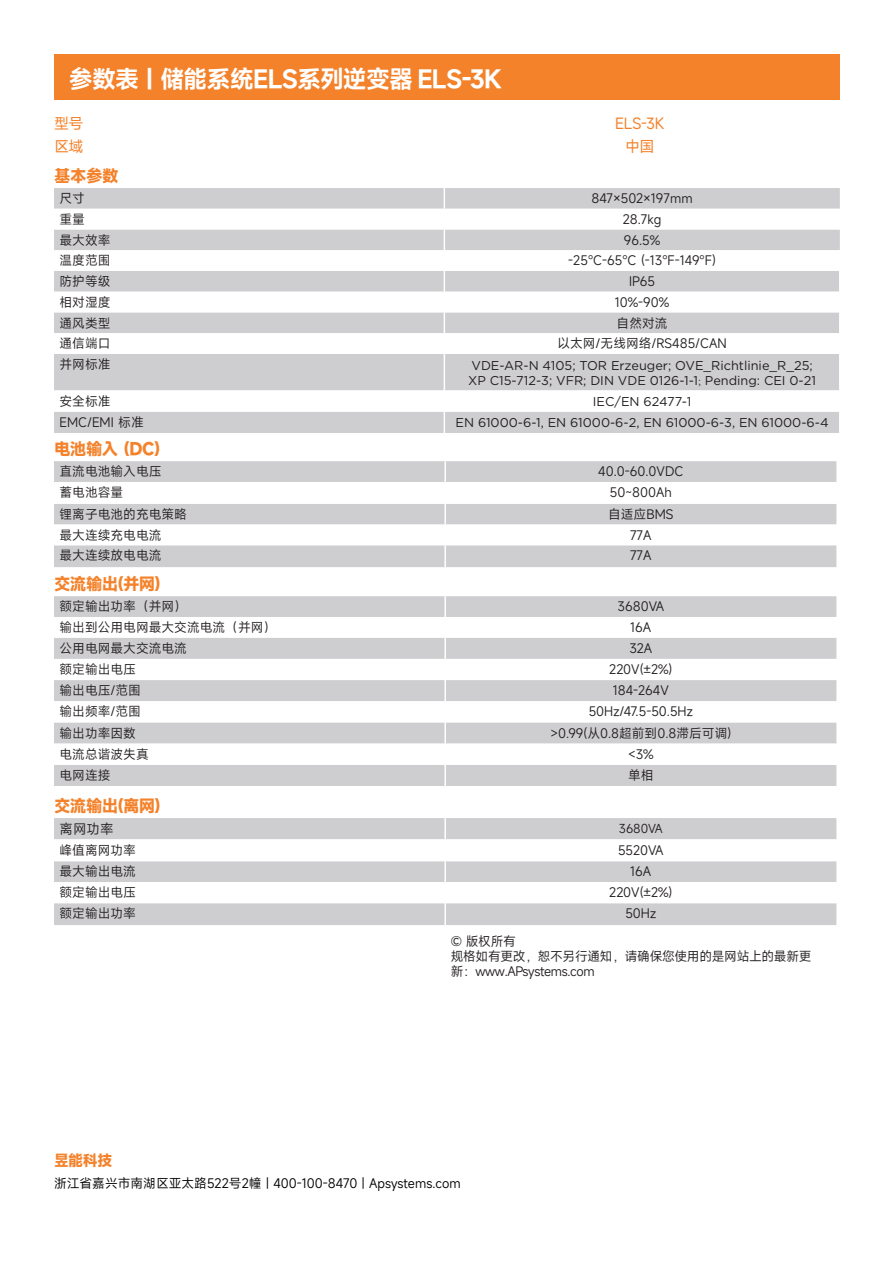
<style>
.page{position:relative;width:893px;height:1263px;background:#fff}
.page>*{position:absolute;margin:0;border:0;box-sizing:border-box;transform-origin:0 0}
.t1{font:600 24px "Mi Sans";letter-spacing:-.03em;color:#fff}
.t2{font:700 16.5px "Mi Sans";letter-spacing:-.035em;color:#f4822b}
.t3{font:15px "Mi Sans";letter-spacing:-.025em;color:#f4822b}
.t4{font:700 15px "Mi Sans";color:#f4822b}
.t5{font:13.5px "Mi Sans";color:#231f20}
.t6{font:12.75px "Mi Sans";color:#231f20}
.t7{font:12.75px "Gotham";color:#231f20}
.t8{font:12.75px/15px "Mi Sans";letter-spacing:-.025em;color:#231f20}
.t9{font:12.75px "Mi Sans";color:#000}
.t10{font:12px "Mi Sans";color:#231f20}
.s1{font-family:"Adobe Song Std";font-weight:300}
</style>
<div class="page">
<div style="left:54px;top:54px;width:785px;height:46px;background:#f4822b"></div>
<div style="left:54px;top:188px;width:786px;height:245px;background:#cecdd0"></div>
<svg style="left:54px;top:209px;width:786px;height:203px"></svg>
<hr style="left:444px;top:354px;width:1px;height:36px;background:#fff">
<svg style="left:444px;top:390px;width:1px;height:43px"></svg>
<hr style="left:839px;top:271px;width:2px;height:21px;background:#fff">
<hr style="left:839px;top:292px;width:2px;height:20px;background:#fff">
<hr style="left:839px;top:312px;width:2px;height:21px;background:#fff">
<hr style="left:839px;top:333px;width:2px;height:21px;background:#fff">
<hr style="left:839px;top:354px;width:2px;height:36px;background:#fff">
<hr style="left:839px;top:390px;width:2px;height:22px;background:#fff">
<hr style="left:839px;top:412px;width:2px;height:21px;background:#fff">
<svg style="left:444px;top:188px;width:1px;height:166px"></svg>
<div style="left:54px;top:461px;width:782px;height:106px;background:#cecdd0"></div>
<svg style="left:54px;top:482px;width:782px;height:63px"></svg>
<hr style="left:444px;top:461px;width:2px;height:21px;background:#fff">
<hr style="left:444px;top:482px;width:2px;height:22px;background:#fff">
<hr style="left:444px;top:504px;width:2px;height:20px;background:#fff">
<hr style="left:444px;top:524px;width:2px;height:21px;background:#fff">
<hr style="left:444px;top:545px;width:2px;height:22px;background:#fff">
<div style="left:54px;top:596px;width:782px;height:190px;background:#cecdd0"></div>
<svg style="left:54px;top:617px;width:782px;height:148px"></svg>
<hr style="left:444px;top:596px;width:2px;height:21px;background:#fff">
<hr style="left:444px;top:617px;width:2px;height:21px;background:#fff">
<hr style="left:444px;top:638px;width:2px;height:21px;background:#fff">
<hr style="left:444px;top:659px;width:2px;height:21px;background:#fff">
<hr style="left:444px;top:680px;width:2px;height:21px;background:#fff">
<hr style="left:444px;top:701px;width:2px;height:21px;background:#fff">
<hr style="left:444px;top:722px;width:2px;height:22px;background:#fff">
<hr style="left:444px;top:744px;width:2px;height:21px;background:#fff">
<hr style="left:444px;top:765px;width:2px;height:21px;background:#fff">
<div style="left:54px;top:818px;width:782px;height:107px;background:#cecdd0"></div>
<svg style="left:54px;top:839px;width:782px;height:64px"></svg>
<hr style="left:444px;top:818px;width:2px;height:21px;background:#fff">
<hr style="left:444px;top:839px;width:2px;height:22px;background:#fff">
<hr style="left:444px;top:861px;width:2px;height:21px;background:#fff">
<hr style="left:444px;top:882px;width:2px;height:21px;background:#fff">
<hr style="left:444px;top:903px;width:2px;height:22px;background:#fff">
<p class="t1" style="left:69px;top:63px;width:435px">参数表 | 储能系统ELS系列逆变器 ELS-3K</p>
<p class="t3" style="left:54px;top:113px;width:31px">型号</p>
<p class="t3" style="left:54px;top:136px;width:31px">区域</p>
<p class="t2" style="left:54px;top:165px;width:66px">基本参数</p>
<p class="t6" style="left:60px;top:190px;width:27px">尺寸</p>
<p class="t6" style="left:592px;top:190px;width:103px">847×502×197mm</p>
<p class="t6" style="left:60px;top:211px;width:27px">重量</p>
<p class="t6" style="left:623px;top:211px;width:40px">28.7kg</p>
<p class="t6" style="left:60px;top:231px;width:52px">最大效率</p>
<p class="t6" style="left:624px;top:231px;width:38px">96.5%</p>
<p class="t6" style="left:60px;top:252px;width:52px">温度范围</p>
<p class="t6" style="left:568px;top:252px;width:149px">-25°C-65°C (-13°F-149°F)</p>
<p class="t6" style="left:60px;top:273px;width:52px">防护等级</p>
<p class="t6" style="left:629px;top:273px;width:28px">IP65</p>
<p class="t6" style="left:60px;top:294px;width:52px">相对湿度</p>
<p class="t6" style="left:615px;top:294px;width:56px">10%-90%</p>
<p class="t6" style="left:60px;top:314px;width:52px">通风类型</p>
<p class="t6" style="left:617px;top:314px;width:52px">自然对流</p>
<p class="t6" style="left:60px;top:335px;width:52px">通信端口</p>
<p class="t6" style="left:557px;top:335px;width:171px">以太网/无线网络/RS485/CAN</p>
<p class="t6" style="left:60px;top:356px;width:52px">并网标准</p>
<p class="t7" style="left:471px;top:357px;width:343px">VDE-AR-N 4105; TOR Erzeuger; OVE_Richtlinie_R_25;</p>
<p class="t7" style="left:468px;top:372px;width:349px">XP C15-712-3; VFR; DIN VDE 0126-1-1<span class="s1">;</span> Pending: CEI 0-21</p>
<p class="t6" style="left:60px;top:392px;width:52px">安全标准</p>
<p class="t7" style="left:593px;top:393px;width:100px">IEC/EN 62477-1</p>
<p class="t6" style="left:60px;top:414px;width:86px">EMC/EMI 标准</p>
<p class="t7" style="left:456px;top:415px;width:375px">EN 61000-6-1, EN 61000-6-2, EN 61000-6-3, EN 61000-6-4</p>
<p class="t2" style="left:54px;top:438px;width:108px">电池输入 (DC)</p>
<p class="t6" style="left:60px;top:463px;width:103px">直流电池输入电压</p>
<p class="t6" style="left:598px;top:463px;width:87px">40.0-60.0VDC</p>
<p class="t6" style="left:60px;top:484px;width:65px">蓄电池容量</p>
<p class="t6" style="left:610px;top:484px;width:63px">50~800Ah</p>
<p class="t6" style="left:60px;top:506px;width:129px">锂离子电池的充电策略</p>
<p class="t6" style="left:608px;top:506px;width:67px">自适应BMS</p>
<p class="t6" style="left:60px;top:526px;width:103px">最大连续充电电流</p>
<p class="t6" style="left:630px;top:526px;width:23px">77A</p>
<p class="t6" style="left:60px;top:547px;width:103px">最大连续放电电流</p>
<p class="t6" style="left:630px;top:547px;width:23px">77A</p>
<p class="t2" style="left:54px;top:573px;width:108px">交流输出(并网)</p>
<p class="t6" style="left:60px;top:598px;width:129px">额定输出功率（并网）</p>
<p class="t6" style="left:618px;top:598px;width:48px">3680VA</p>
<p class="t6" style="left:60px;top:619px;width:218px">输出到公用电网最大交流电流（并网）</p>
<p class="t6" style="left:630px;top:619px;width:23px">16A</p>
<p class="t6" style="left:60px;top:640px;width:129px">公用电网最大交流电流</p>
<p class="t6" style="left:629px;top:640px;width:24px">32A</p>
<p class="t6" style="left:60px;top:661px;width:78px">额定输出电压</p>
<p class="t6" style="left:609px;top:661px;width:65px">220V(±2%)</p>
<p class="t6" style="left:60px;top:682px;width:83px">输出电压/范围</p>
<p class="t6" style="left:613px;top:682px;width:57px">184-264V</p>
<p class="t6" style="left:60px;top:703px;width:83px">输出频率/范围</p>
<p class="t6" style="left:589px;top:703px;width:106px">50Hz/47.5-50.5Hz</p>
<p class="t6" style="left:60px;top:724px;width:78px">输出功率因数</p>
<p class="t6" style="left:550px;top:724px;width:182px">&gt;0.99(从0.8超前到0.8滞后可调)</p>
<p class="t6" style="left:60px;top:745px;width:91px">电流总谐波失真</p>
<p class="t6" style="left:628px;top:745px;width:27px">&lt;3%</p>
<p class="t6" style="left:60px;top:767px;width:53px">电网连接</p>
<p class="t6" style="left:628px;top:767px;width:27px">单相</p>
<p class="t3" style="left:615px;top:113px;width:51px">ELS-3K</p>
<p class="t3" style="left:625px;top:136px;width:31px">中国</p>
<p class="t2" style="left:54px;top:795px;width:109px">交流输出(离网)</p>
<p class="t5" style="left:60px;top:820px;width:55px">离网功率</p>
<p class="t10" style="left:619px;top:820px;width:45px">3680VA</p>
<p class="t6" style="left:60px;top:841px;width:78px">峰值离网功率</p>
<p class="t6" style="left:618px;top:841px;width:47px">5520VA</p>
<p class="t6" style="left:60px;top:863px;width:78px">最大输出电流</p>
<p class="t6" style="left:630px;top:863px;width:23px">16A</p>
<p class="t6" style="left:60px;top:884px;width:78px">额定输出电压</p>
<p class="t6" style="left:609px;top:884px;width:65px">220V(±2%)</p>
<p class="t6" style="left:60px;top:905px;width:78px">额定输出功率</p>
<p class="t6" style="left:625px;top:905px;width:32px">50Hz</p>
<p class="t6" style="left:451px;top:932px;width:67px">© 版权所有</p>
<p class="t8" style="left:451px;top:948px;width:362px">规格如有更改，恕不另行通知，请确保您使用的是网站上的最新更新：www.APsystems.com</p>
<p class="t4" style="left:54px;top:1151px;width:60px">昱能科技</p>
<p class="t9" style="left:54px;top:1175px;width:408px">浙江省嘉兴市南湖区亚太路522号2幢 | 400-100-8470 | Apsystems.com</p>
</div>
